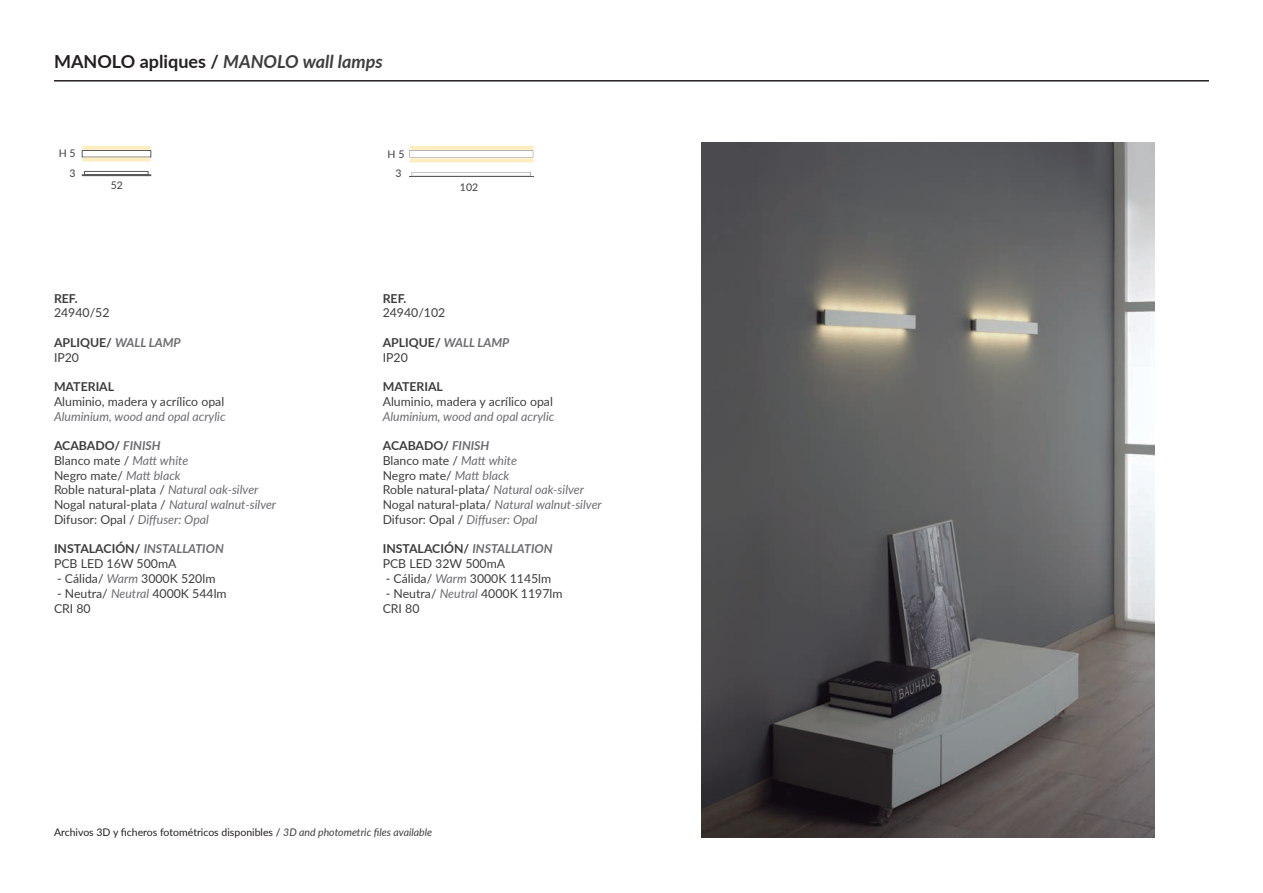
<style>
.page{position:relative;width:1263px;height:893px;background:#fff}
.page>*{position:absolute;margin:0;border:0;box-sizing:border-box;transform-origin:0 0}
.t1{font:700 18px "Lato";color:#231f20}
.t2{font:12.3px "Lato";color:#3e3e3f}
.t3{font:italic 12.3px "Lato";color:#6c6d70}
.t4{font:700 12.3px "Lato";color:#3e3e3f}
.t5{font:10.5px "Lato";color:#231f20}
.t6{font:10.5px "Lato";color:#3e3e3f}
.s1{font-style:italic;color:#3e3e3f}
.s2{font-style:italic;color:#6c6d70}
.s3{font-style:normal;color:#3e3e3f}
</style>
<div class="page">
<hr style="left:54px;top:80px;width:1155px;height:2px;background:#231f20">
<hr style="left:409px;top:176px;width:124px;height:1px;background:#5c5c5e">
<svg style="left:412px;top:172px;width:119px;height:4px"></svg>
<svg style="left:409px;top:146px;width:125px;height:16px"></svg>
<svg style="left:82px;top:146px;width:69px;height:30px"></svg>
<img style="left:702px;top:143px;width:452px;height:695px">
<p class="t1" style="left:54px;top:49px;width:330px">MANOLO apliques / <span class="s1">MANOLO wall lamps</span></p>
<p class="t6" style="left:59px;top:146px;width:18px">H 5</p>
<p class="t6" style="left:388px;top:147px;width:18px">H 5</p>
<p class="t6" style="left:70px;top:166px;width:8px">3</p>
<p class="t6" style="left:395px;top:166px;width:8px">3</p>
<p class="t6" style="left:111px;top:177px;width:14px">52</p>
<p class="t6" style="left:460px;top:180px;width:20px">102</p>
<p class="t4" style="left:54px;top:289px;width:25px">REF.</p>
<p class="t2" style="left:54px;top:304px;width:57px">24940/52</p>
<p class="t4" style="left:54px;top:333px;width:128px">APLIQUE/ <span class="s2">WALL LAMP</span></p>
<p class="t2" style="left:54px;top:348px;width:27px">IP20</p>
<p class="t4" style="left:54px;top:378px;width:62px">MATERIAL</p>
<p class="t2" style="left:54px;top:393px;width:172px">Aluminio, madera y acrílico opal</p>
<p class="t3" style="left:54px;top:407px;width:173px">Aluminium, wood and opal acrylic</p>
<p class="t4" style="left:54px;top:437px;width:108px">ACABADO/ <span class="s2">FINISH</span></p>
<p class="t2" style="left:54px;top:452px;width:136px">Blanco mate / <span class="s2">Matt white</span></p>
<p class="t2" style="left:54px;top:466px;width:128px">Negro mate/ <span class="s2">Matt black</span></p>
<p class="t2" style="left:54px;top:481px;width:206px">Roble natural-plata / <span class="s2">Natural oak-silver</span></p>
<p class="t3" style="left:54px;top:496px;width:224px"><span class="s3">Nogal natural-plata /</span> Natural walnut-silver</p>
<p class="t2" style="left:54px;top:511px;width:156px">Difusor: Opal / <span class="s2">Diffuser: Opal</span></p>
<p class="t4" style="left:54px;top:540px;width:171px">INSTALACIÓN/ <span class="s2">INSTALLATION</span></p>
<p class="t2" style="left:54px;top:555px;width:124px">PCB LED 16W 500mA</p>
<p class="t2" style="left:57px;top:570px;width:160px">- Cálida/ <span class="s2">Warm</span> 3000K 520lm</p>
<p class="t2" style="left:57px;top:584px;width:171px">- Neutra/ <span class="s2">Neutral</span> 4000K 544lm</p>
<p class="t2" style="left:54px;top:599px;width:38px">CRI 80</p>
<p class="t4" style="left:383px;top:289px;width:25px">REF.</p>
<p class="t2" style="left:383px;top:304px;width:64px">24940/102</p>
<p class="t4" style="left:383px;top:333px;width:128px">APLIQUE/ <span class="s2">WALL LAMP</span></p>
<p class="t2" style="left:383px;top:348px;width:27px">IP20</p>
<p class="t4" style="left:383px;top:378px;width:62px">MATERIAL</p>
<p class="t2" style="left:383px;top:393px;width:172px">Aluminio, madera y acrílico opal</p>
<p class="t3" style="left:383px;top:407px;width:173px">Aluminium, wood and opal acrylic</p>
<p class="t4" style="left:383px;top:437px;width:108px">ACABADO/ <span class="s2">FINISH</span></p>
<p class="t2" style="left:383px;top:452px;width:136px">Blanco mate / <span class="s2">Matt white</span></p>
<p class="t2" style="left:383px;top:466px;width:128px">Negro mate/ <span class="s2">Matt black</span></p>
<p class="t2" style="left:383px;top:481px;width:203px">Roble natural-plata/ <span class="s2">Natural oak-silver</span></p>
<p class="t3" style="left:383px;top:496px;width:221px"><span class="s3">Nogal natural-plata/</span> Natural walnut-silver</p>
<p class="t2" style="left:383px;top:511px;width:156px">Difusor: Opal / <span class="s2">Diffuser: Opal</span></p>
<p class="t4" style="left:383px;top:540px;width:171px">INSTALACIÓN/ <span class="s2">INSTALLATION</span></p>
<p class="t2" style="left:383px;top:555px;width:124px">PCB LED 32W 500mA</p>
<p class="t2" style="left:386px;top:570px;width:167px">- Cálida/ <span class="s2">Warm</span> 3000K 1145lm</p>
<p class="t2" style="left:386px;top:584px;width:178px">- Neutra/ <span class="s2">Neutral</span> 4000K 1197lm</p>
<p class="t2" style="left:383px;top:599px;width:38px">CRI 80</p>
<p class="t5" style="left:54px;top:825px;width:380px">Archivos 3D y ficheros fotométricos disponibles / <span class="s1">3D and photometric files available</span></p>
</div>
